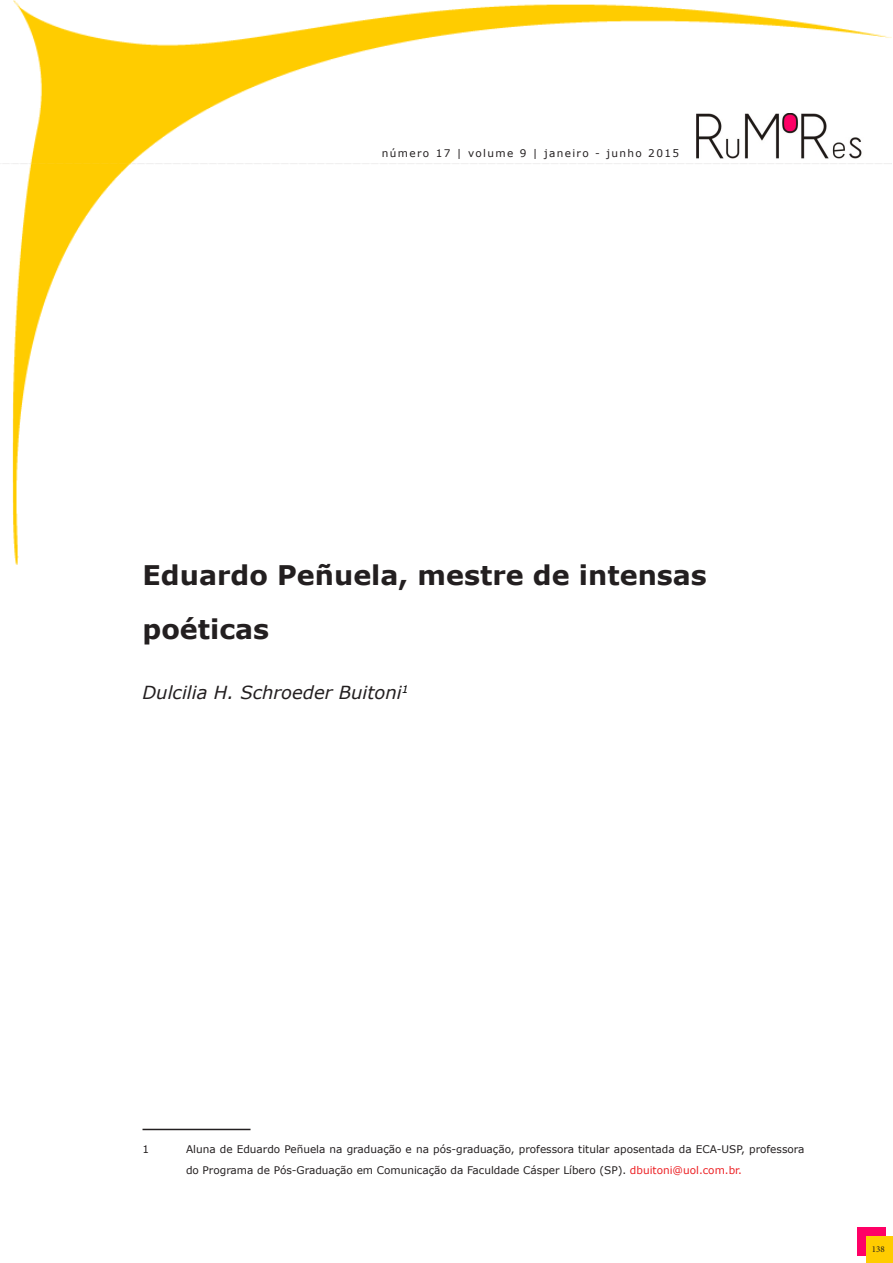
<style>
.page{position:relative;width:893px;height:1263px;background:#fff}
.page>*{position:absolute;margin:0;border:0;box-sizing:border-box;transform-origin:0 0}
.TITULO_Artigo{font:700 27px/54px "Verdana";color:#231f20}
.AUTOR_artigo{font:italic 18px "Verdana";color:#231f20}
.Nota_de_rodapé{font:10.5px/21px "Verdana";color:#231f20}
.Nota_de_rodapé-2{font:10.5px "Verdana";letter-spacing:.13em;color:#231f20}
.t1{font:9px "Minion Pro";color:#231f20}
.s1{color:#ed2024}
</style>
<div class="page">
<div style="left:857px;top:1227px;width:29px;height:28px;background:#f06"></div>
<div style="left:866px;top:1236px;width:27px;height:27px;background:#fc0"></div>
<img style="left:13px;top:1px;width:879px;height:564px">
<svg style="left:13px;top:164px;width:879px;height:1px"></svg>
<img style="left:697px;top:113px;width:167px;height:47px">
<hr style="left:142px;top:1129px;width:108px;height:1px;background:#231f20">
<p class="Nota_de_rodapé-2" style="left:382px;top:146px;width:299px">número 17 | volume 9 | janeiro - junho 2015</p>
<p class="TITULO_Artigo" style="left:142px;top:547px;width:566px">Eduardo Peñuela, mestre de intensas poéticas</p>
<p class="AUTOR_artigo" style="left:142px;top:680px;width:267px">Dulcilia H. Schroeder Buitoni<sup>1</sup></p>
<p class="Nota_de_rodapé" style="left:142px;top:1139px;width:8px">1</p>
<p class="Nota_de_rodapé" style="left:186px;top:1139px;width:620px">Aluna de Eduardo Peñuela na graduação e na pós-graduação, professora titular aposentada da ECA-USP, professora do Programa de Pós-Graduação em Comunicação da Faculdade Cásper Líbero (SP). <span class="s1">dbuitoni@uol.com.br.</span></p>
<p class="t1" style="left:872px;top:1243px;width:14px">138</p>
</div>
